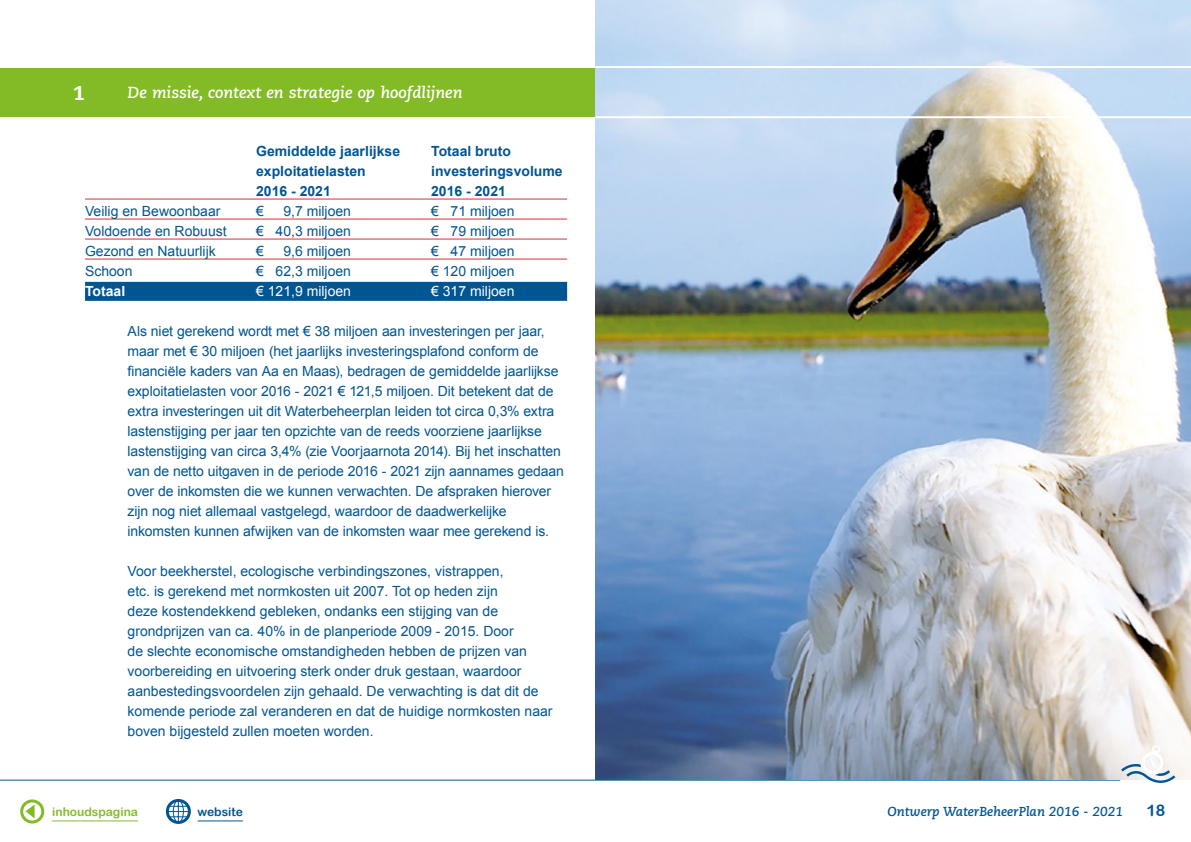
<style>
.page{position:relative;width:1191px;height:842px;background:#fff}
.page>*{position:absolute;margin:0;border:0;box-sizing:border-box;transform-origin:0 0}
.t1{font:800 20px "Caecilia LT Std";color:#fff}
.t2{font:italic 700 16px "Caecilia LT Std";color:#fff}
.t3{font:16px "Arial Rounded MT Bold";color:#005593}
.t4{font:14px/20px "Arial";color:#005593}
.t5{font:700 14px "Arial";color:#005593}
.t6{font:14px "Arial";color:#fff}
.t7{font:700 14px "Arial";color:#fff}
.t8{font:italic 700 13px "Caecilia LT Std";color:#005593}
.t9{font:12px "Arial Rounded MT Bold";color:#83bb26}
.t10{font:12px "Arial Rounded MT Bold";color:#005593}
</style>
<div class="page">
<hr style="left:52px;top:821px;width:86px;height:1px;background:#83bb26">
<hr style="left:198px;top:821px;width:45px;height:1px;background:#005593">
<div style="left:20px;top:799px;width:24px;height:24px;border:3px solid #83bb26;border-radius:50%"></div>
<svg style="left:25px;top:804px;width:10px;height:14px"></svg>
<div style="left:166px;top:799px;width:25px;height:25px;border:3px solid #005593;border-radius:50%"></div>
<div style="left:173px;top:800px;width:11px;height:23px;border:1px solid #005593;border-radius:50%"></div>
<svg style="left:167px;top:800px;width:23px;height:22px"></svg>
<hr style="left:0;top:780px;width:1120px;height:1px;background:#005593">
<div style="left:0;top:68px;width:595px;height:48px;background:#83bb26"></div>
<img style="left:595px;top:0;width:596px;height:780px">
<svg style="left:1121px;top:745px;width:54px;height:38px"></svg>
<hr style="left:595px;top:66px;width:596px;height:2px;background:#fff">
<hr style="left:595px;top:116px;width:596px;height:2px;background:#fff">
<hr style="left:85px;top:199px;width:482px;height:1px;background:#dc2f34">
<hr style="left:85px;top:219px;width:482px;height:1px;background:#dc2f34">
<hr style="left:85px;top:239px;width:482px;height:1px;background:#dc2f34">
<hr style="left:85px;top:259px;width:482px;height:1px;background:#dc2f34">
<div style="left:85px;top:282px;width:482px;height:19px;background:#005593"></div>
<h1 class="t1" style="left:73px;top:80px;width:13px">1</h1>
<p class="t2" style="left:128px;top:83px;width:336px">De missie, context en strategie op hoofdlijnen</p>
<p class="t5" style="left:256px;top:143px;width:145px">Gemiddelde jaarlijkse</p>
<p class="t5" style="left:431px;top:143px;width:81px">Totaal bruto</p>
<p class="t5" style="left:256px;top:163px;width:111px">exploitatielasten</p>
<p class="t5" style="left:431px;top:163px;width:133px">investeringsvolume</p>
<p class="t5" style="left:256px;top:183px;width:76px">2016 - 2021</p>
<p class="t5" style="left:431px;top:183px;width:76px">2016 - 2021</p>
<p class="t4" style="left:85px;top:201px;width:137px">Veilig en Bewoonbaar</p>
<p class="t4" style="left:256px;top:201px;width:9px">€</p>
<p class="t4" style="left:283px;top:201px;width:69px">9,7 miljoen</p>
<p class="t4" style="left:431px;top:201px;width:85px">€ 71 miljoen</p>
<p class="t4" style="left:85px;top:221px;width:143px">Voldoende en Robuust</p>
<p class="t4" style="left:256px;top:221px;width:96px">€ 40,3 miljoen</p>
<p class="t4" style="left:431px;top:221px;width:85px">€ 79 miljoen</p>
<p class="t4" style="left:85px;top:241px;width:132px">Gezond en Natuurlijk</p>
<p class="t4" style="left:256px;top:241px;width:9px">€</p>
<p class="t4" style="left:283px;top:241px;width:69px">9,6 miljoen</p>
<p class="t4" style="left:431px;top:241px;width:85px">€ 47 miljoen</p>
<p class="t4" style="left:85px;top:261px;width:49px">Schoon</p>
<p class="t4" style="left:256px;top:261px;width:96px">€ 62,3 miljoen</p>
<p class="t4" style="left:431px;top:261px;width:85px">€ 120 miljoen</p>
<p class="t7" style="left:85px;top:283px;width:42px">Totaal</p>
<p class="t6" style="left:256px;top:283px;width:96px">€ 121,9 miljoen</p>
<p class="t6" style="left:431px;top:283px;width:85px">€ 317 miljoen</p>
<p class="t4" style="left:128px;top:321px;width:438px">Als niet gerekend wordt met € 38 miljoen aan investeringen per jaar, maar met € 30 miljoen (het jaarlijks investeringsplafond conform de financiële kaders van Aa en Maas), bedragen de gemiddelde jaarlijkse exploitatielasten voor 2016 - 2021 € 121,5 miljoen. Dit betekent dat de extra investeringen uit dit Waterbeheerplan leiden tot circa 0,3% extra lastenstijging per jaar ten opzichte van de reeds voorziene jaarlijkse lastenstijging van circa 3,4% (zie Voorjaarnota 2014). Bij het inschatten van de netto uitgaven in de periode 2016 - 2021 zijn aannames gedaan over de inkomsten die we kunnen verwachten. De afspraken hierover zijn nog niet allemaal vastgelegd, waardoor de daadwerkelijke inkomsten kunnen afwijken van de inkomsten waar mee gerekend is.</p>
<p class="t4" style="left:128px;top:561px;width:426px">Voor beekherstel, ecologische verbindingszones, vistrappen,<br>etc. is gerekend met normkosten uit 2007. Tot op heden zijn<br>deze kostendekkend gebleken, ondanks een stijging van de grondprijzen van ca. 40% in de planperiode 2009 - 2015. Door<br>de slechte economische omstandigheden hebben de prijzen van voorbereiding en uitvoering sterk onder druk gestaan, waardoor aanbestedingsvoordelen zijn gehaald. De verwachting is dat dit de komende periode zal veranderen en dat de huidige normkosten naar boven bijgesteld zullen moeten worden.</p>
<p class="t9" style="left:52px;top:805px;width:87px">inhoudspagina</p>
<p class="t10" style="left:198px;top:805px;width:47px">website</p>
<p class="t8" style="left:887px;top:804px;width:237px">Ontwerp WaterBeheerPlan 2016 - 2021</p>
<p class="t3" style="left:1146px;top:801px;width:21px">18</p>
</div>
